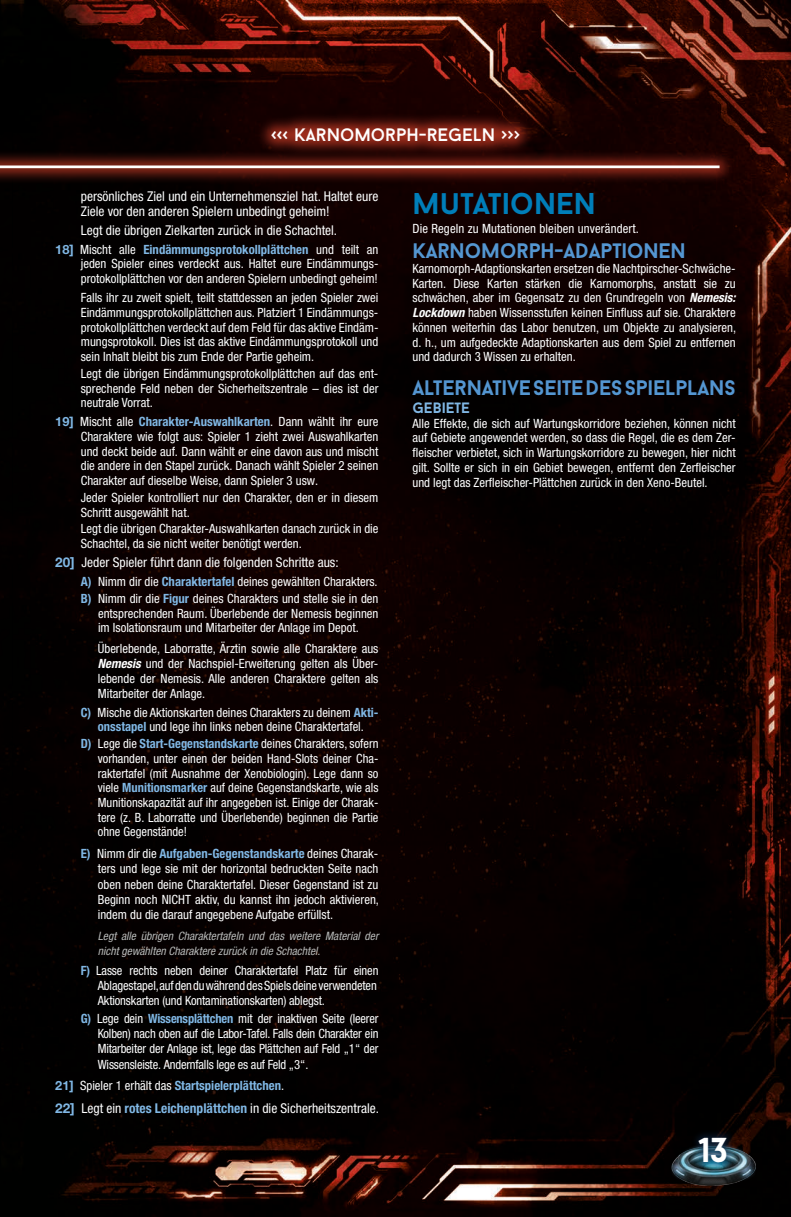
<style>
.page{position:relative;width:791px;height:1217px;background:#fff}
.page>*{position:absolute;margin:0;border:0;box-sizing:border-box;transform-origin:0 0}
.t1{font:700 34.5px "Baron Neue";color:#fff}
.t2{font:700 30px "Baron Neue";color:#007eb9}
.t3{font:700 21px "Baron Neue";letter-spacing:-.01em;color:#5496d1}
.t4{font:18px "Baron Neue";color:#fff}
.t5{font:700 15px "Baron Neue";color:#80b7e4}
.t6{font:condensed 13.5px/14.7px "Helvetica Neue LT Pro";color:#fff}
.t7{font:condensed 12.75px/14.7px "Helvetica Neue LT Pro";color:#fff;text-align:justify}
.t8{font:700 condensed 12.75px "Helvetica Neue LT Pro";color:#80b7e4}
.t9{font:italic condensed 11.55px/14.7px "Helvetica Neue LT Pro";color:#b6b8b7}
.s1{font-weight:700;font-stretch:normal;color:#80b7e4}
.s2{font-weight:700;color:#80b7e4}
.s3{font-weight:700;font-style:italic}
.s4{font-stretch:normal}
.s5{font-weight:400;color:#fff}
</style>
<div class="page">
<img style="left:0;top:0;width:791px;height:1216px">
<img style="left:671px;top:1131px;width:86px;height:65px">
<div style="left:690px;top:1128px;width:45px;height:43px;background:#0f2748;opacity:.75"></div>
<div style="left:0;top:113px;width:735px;height:71px;background:#cf3d26;opacity:.75"></div>
<hr style="left:0;top:165px;width:719px;height:3px;background:#fff">
<div style="left:256px;top:112px;width:279px;height:45px;background:#cf3d26;opacity:.75"></div>
<h3 class="t4" style="left:271px;top:124px;width:250px">‹‹‹ KARNOMORPH-REGELN &gt;&gt;&gt;</h3>
<p class="t6" style="left:81px;top:189px;width:299px">persönliches Ziel und ein Unternehmensziel hat. Haltet eure<br>Ziele vor den anderen Spielern unbedingt geheim!</p>
<p class="t6" style="left:81px;top:222px;width:258px">Legt die übrigen Zielkarten zurück in die Schachtel.</p>
<p class="t7" style="left:81px;top:242px;width:299px;text-indent:-26px"><span class="s1">18]</span> Mischt alle <span class="s2">Eindämmungsprotokollplättchen</span> und teilt an jeden Spieler eines verdeckt aus. Haltet eure Eindämmungs&shy;protokollplättchen vor den anderen Spielern unbedingt geheim!</p>
<p class="t7" style="left:81px;top:290px;width:299px">Falls ihr zu zweit spielt, teilt stattdessen an jeden Spieler zwei Eindämmungsprotokollplättchen aus. Platziert 1 Eindämmungs&shy;protokollplättchen verdeckt auf dem Feld für das aktive Eindäm&shy;mungsprotokoll. Dies ist das aktive Eindämmungsprotokoll und sein Inhalt bleibt bis zum Ende der Partie geheim.</p>
<p class="t7" style="left:81px;top:366px;width:299px">Legt die übrigen Eindämmungsprotokollplättchen auf das ent&shy;sprechende Feld neben der Sicherheitszentrale – dies ist der neutrale Vorrat.</p>
<p class="t7" style="left:81px;top:414px;width:299px;text-indent:-26px"><span class="s1">19]</span> Mischt alle <span class="s2">Charakter-Auswahlkarten</span>. Dann wählt ihr eure Charaktere wie folgt aus: Spieler 1 zieht zwei Auswahlkarten und deckt beide auf. Dann wählt er eine davon aus und mischt die andere in den Stapel zurück. Danach wählt Spieler 2 seinen Charakter auf dieselbe Weise, dann Spieler 3 usw.</p>
<p class="t7" style="left:81px;top:490px;width:299px">Jeder Spieler kontrolliert nur den Charakter, den er in diesem<br>Schritt ausgewählt hat.</p>
<p class="t7" style="left:81px;top:521px;width:299px">Legt die übrigen Charakter-Auswahlkarten danach zurück in die<br>Schachtel, da sie nicht weiter benötigt werden.</p>
<p class="t6" style="left:55px;top:554px;width:285px"><span class="s1">20]</span> Jeder Spieler führt dann die folgenden Schritte aus:</p>
<p class="t7" style="left:81px;top:573px;width:299px;line-height:16.8px"><span class="s2">A)</span> Nimm dir die <span class="s2">Charaktertafel</span> deines gewählten Charakters.<br><span class="s2">B)</span> Nimm dir die <span class="s2">Figur</span> deines Charakters und stelle sie in den</p>
<p class="t7" style="left:98px;top:605px;width:282px">entsprechenden Raum. Überlebende der Nemesis beginnen im Isolationsraum und Mitarbeiter der Anlage im Depot.</p>
<p class="t7" style="left:98px;top:641px;width:282px">Überlebende, Laborratte, Ärztin sowie alle Charaktere aus <span class="s3">Nemesis</span> und der Nachspiel-Erweiterung gelten als Über&shy;lebende der Nemesis. Alle anderen Charaktere gelten als Mitarbeiter der Anlage.</p>
<p class="t7" style="left:81px;top:704px;width:299px;text-align:center"><span class="s2">C)</span> Mische die Aktionskarten deines Charakters zu deinem <span class="s2">Akti&shy;onsstapel</span> und lege ihn links neben deine Charaktertafel.</p>
<p class="t7" style="left:98px;top:736px;width:282px;text-indent:-17px"><span class="s2">D)</span> Lege die <span class="s2">Start-Gegenstandskarte</span> deines Charakters, sofern vorhanden, unter einen der beiden Hand-Slots deiner Cha&shy;raktertafel (mit Ausnahme der Xenobiologin). Lege dann so viele <span class="s2">Munitionsmarker</span> auf deine Gegenstandskarte, wie als Munitionskapazität auf ihr angegeben ist. Einige der Charak&shy;tere (z. B. Laborratte und Überlebende) beginnen die Partie ohne Gegenstände!</p>
<p class="t7" style="left:98px;top:845px;width:283px;line-height:15.3px;text-indent:-17px"><span class="s2">E)</span> Nimm dir die <span class="s2">Aufgaben-Gegenstandskarte</span> deines Charak&shy;ters und lege sie mit der horizontal bedruckten Seite nach oben neben deine Charaktertafel. Dieser Gegenstand ist zu Beginn noch NICHT aktiv, du kannst ihn jedoch aktivieren, indem du die darauf angegebene Aufgabe erfüllst.</p>
<p class="t9" style="left:98px;top:928px;width:282px">Legt alle übrigen Charaktertafeln und das weitere Material der nicht gewählten Charaktere zurück in die Schachtel.</p>
<p class="t7" style="left:98px;top:962px;width:282px;line-height:15.3px;text-align:left;text-indent:-17px"><span class="s2">F)</span> Lasse rechts neben deiner Charaktertafel Platz für einen<br>Ablagestapel, auf den du während des Spiels deine verwendeten<br>Aktionskarten (und Kontaminationskarten) ablegst.</p>
<p class="t7" style="left:98px;top:1010px;width:282px;line-height:15.3px;text-indent:-17px"><span class="s2">G)</span> Lege dein <span class="s2">Wissensplättchen</span> mit der inaktiven Seite (leerer Kolben) nach oben auf die Labor-Tafel. Falls dein Charakter ein Mitarbeiter der Anlage ist, lege das Plättchen auf Feld „1“ der Wissensleiste. Andernfalls lege es auf Feld „3“.</p>
<p class="t8" style="left:55px;top:1077px;width:230px"><span class="s4">21]</span> <span class="s5">Spieler 1 erhält das</span> Startspielerplättchen<span class="s5">.</span></p>
<p class="t6" style="left:55px;top:1100px;width:325px"><span class="s1">22]</span> Legt ein <span class="s2">rotes Leichenplättchen</span> in die Sicherheitszentrale.</p>
<h2 class="t2" style="left:412px;top:184px;width:185px">MUTATIONEN</h2>
<p class="t7" style="left:412px;top:221px;width:228px">Die Regeln zu Mutationen bleiben unverändert.</p>
<h3 class="t3" style="left:412px;top:237px;width:275px">KARNOMORPH-ADAPTIONEN</h3>
<p class="t7" style="left:412px;top:261px;width:325px">Karnomorph-Adaptionskarten ersetzen die Nachtpirscher-Schwäche-Karten. Diese Karten stärken die Karnomorphs, anstatt sie zu schwächen, aber im Gegensatz zu den Grundregeln von <span class="s3">Nemesis:<br>Lockdown</span> haben Wissensstufen keinen Einfluss auf sie. Charaktere können weiterhin das Labor benutzen, um Objekte zu analysieren, d. h., um aufgedeckte Adaptionskarten aus dem Spiel zu entfernen und dadurch 3 Wissen zu erhalten.</p>
<h3 class="t3" style="left:412px;top:374px;width:325px">ALTERNATIVE SEITE DES SPIELPLANS</h3>
<p class="t5" style="left:412px;top:398px;width:59px">GEBIETE</p>
<p class="t7" style="left:412px;top:415px;width:325px">Alle Effekte, die sich auf Wartungskorridore beziehen, können nicht auf Gebiete angewendet werden, so dass die Regel, die es dem Zer&shy;fleischer verbietet, sich in Wartungskorridore zu bewegen, hier nicht gilt. Sollte er sich in ein Gebiet bewegen, entfernt den Zerfleischer und legt das Zerfleischer-Plättchen zurück in den Xeno-Beutel.</p>
<h1 class="t1" style="left:699px;top:1127px;width:30px">13</h1>
</div>
